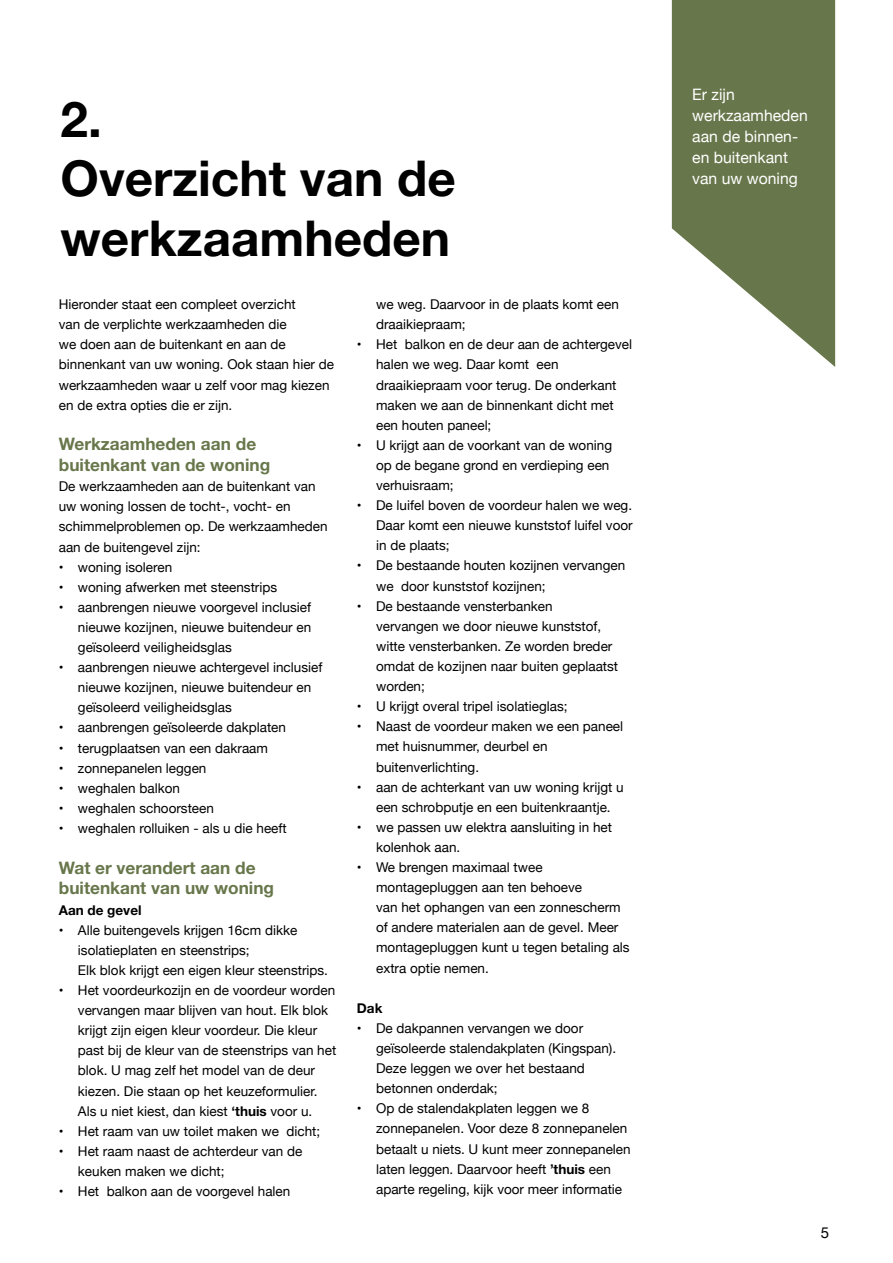
<style>
.page{position:relative;width:893px;height:1263px;background:#fff}
.page>*{position:absolute;margin:0;border:0;box-sizing:border-box;transform-origin:0 0}
.t1{font:700 49.5px/59.4px "Helvetica Neue";color:#000}
.t2{font:700 17.25px/20.7px "Helvetica Neue";color:#68774b}
.t3{font:15.75px/21px "Helvetica Neue";color:#fff}
.t4{font:15px "Helvetica Neue";color:#000}
.t5{font:13.5px/20.1px "Helvetica Neue";color:#000}
.t6{font:700 13.5px "Helvetica Neue";color:#000}
.s1{font-weight:700}
</style>
<div class="page">
<svg style="left:672px;top:0;width:163px;height:367px;fill:#68774b"></svg>
<h1 class="t1" style="left:61px;top:88px;width:397px">2.<br>Overzicht van de werkzaamheden</h1>
<p class="t5" style="left:59px;top:295px;width:277px">Hieronder staat een compleet overzicht<br>van de verplichte werkzaamheden die<br>we doen aan de buitenkant en aan de binnenkant van uw woning. Ook staan hier de werkzaamheden waar u zelf voor mag kiezen en de extra opties die er zijn.</p>
<p class="t2" style="left:59px;top:433px;width:213px">Werkzaamheden aan de buitenkant van de woning</p>
<p class="t5" style="left:59px;top:477px;width:270px">De werkzaamheden aan de buitenkant van uw woning lossen de tocht-, vocht- en schimmelproblemen op. De werkzaamheden aan de buitengevel zijn:</p>
<p class="t5" style="left:59px;top:558px;width:115px">• woning isoleren</p>
<p class="t5" style="left:59px;top:578px;width:220px">• woning afwerken met steenstrips</p>
<p class="t5" style="left:78px;top:598px;width:235px;text-align:justify;text-indent:-19px">• aanbrengen nieuwe voorgevel inclusief nieuwe kozijnen, nieuwe buitendeur en geïsoleerd veiligheidsglas</p>
<p class="t5" style="left:78px;top:658px;width:246px;text-indent:-19px">• aanbrengen nieuwe achtergevel inclusief nieuwe kozijnen, nieuwe buitendeur en geïsoleerd veiligheidsglas</p>
<p class="t5" style="left:59px;top:718px;width:229px">• aanbrengen geïsoleerde dakplaten</p>
<p class="t5" style="left:59px;top:738px;width:211px">• terugplaatsen van een dakraam</p>
<p class="t5" style="left:59px;top:759px;width:149px">• zonnepanelen leggen</p>
<p class="t5" style="left:59px;top:779px;width:123px">• weghalen balkon</p>
<p class="t5" style="left:59px;top:799px;width:157px">• weghalen schoorsteen</p>
<p class="t5" style="left:59px;top:819px;width:229px">• weghalen rolluiken - als u die heeft</p>
<p class="t2" style="left:59px;top:857px;width:217px">Wat er verandert aan de buitenkant van uw woning</p>
<p class="t6" style="left:59px;top:901px;width:84px">Aan de gevel</p>
<p class="t5" style="left:78px;top:921px;width:252px;text-indent:-19px">• Alle buitengevels krijgen 16cm dikke isolatieplaten en steenstrips;<br>Elk blok krijgt een eigen kleur steenstrips.</p>
<p class="t5" style="left:78px;top:981px;width:260px;text-indent:-19px">• Het voordeurkozijn en de voordeur worden vervangen maar blijven van hout. Elk blok krijgt zijn eigen kleur voordeur. Die kleur past bij de kleur van de steenstrips van het blok. U mag zelf het model van de deur kiezen. Die staan op het keuzeformulier.<br>Als u niet kiest, dan kiest <span class="s1">‘thuis</span> voor u.</p>
<p class="t5" style="left:59px;top:1122px;width:263px">• Het raam van uw toilet maken we dicht;</p>
<p class="t5" style="left:78px;top:1142px;width:226px;text-indent:-19px">• Het raam naast de achterdeur van de keuken maken we dicht;</p>
<p class="t5" style="left:59px;top:1182px;width:233px">• Het balkon aan de voorgevel halen</p>
<p class="t5" style="left:376px;top:295px;width:244px">we weg. Daarvoor in de plaats komt een draaikiepraam;</p>
<p class="t5" style="left:376px;top:335px;width:257px;text-indent:-19px">• Het balkon en de deur aan de achtergevel halen we weg. Daar komt een draaikiepraam voor terug. De onderkant maken we aan de binnenkant dicht met een houten paneel;</p>
<p class="t5" style="left:376px;top:436px;width:238px;text-indent:-19px">• U krijgt aan de voorkant van de woning op de begane grond en verdieping een verhuisraam;</p>
<p class="t5" style="left:376px;top:496px;width:258px;text-align:justify;text-indent:-19px">• De luifel boven de voordeur halen we weg.<br>Daar komt een nieuwe kunststof luifel voor in de plaats;</p>
<p class="t5" style="left:376px;top:556px;width:251px;text-indent:-19px">• De bestaande houten kozijnen vervangen we door kunststof kozijnen;</p>
<p class="t5" style="left:376px;top:597px;width:244px;text-indent:-19px">• De bestaande vensterbanken vervangen we door nieuwe kunststof, witte vensterbanken. Ze worden breder omdat de kozijnen naar buiten geplaatst worden;</p>
<p class="t5" style="left:357px;top:697px;width:212px">• U krijgt overal tripel isolatieglas;</p>
<p class="t5" style="left:376px;top:717px;width:249px;text-indent:-19px">• Naast de voordeur maken we een paneel met huisnummer, deurbel en buitenverlichting.</p>
<p class="t5" style="left:357px;top:777px;width:268px;text-align:center">• aan de achterkant van uw woning krijgt u een schrobputje en een buitenkraantje.</p>
<p class="t5" style="left:376px;top:818px;width:238px;text-indent:-19px">• we passen uw elektra aansluiting in het kolenhok aan.</p>
<p class="t5" style="left:376px;top:858px;width:255px;text-indent:-19px">• We brengen maximaal twee montagepluggen aan ten behoeve<br>van het ophangen van een zonnescherm of andere materialen aan de gevel. Meer montagepluggen kunt u tegen betaling als extra optie nemen.</p>
<p class="t6" style="left:357px;top:999px;width:27px">Dak</p>
<p class="t5" style="left:376px;top:1019px;width:242px;text-indent:-19px">• De dakpannen vervangen we door geïsoleerde stalendakplaten (Kingspan).<br>Deze leggen we over het bestaand betonnen onderdak;</p>
<p class="t5" style="left:376px;top:1099px;width:256px;text-indent:-19px">• Op de stalendakplaten leggen we 8 zonnepanelen. Voor deze 8 zonnepanelen betaalt u niets. U kunt meer zonnepanelen laten leggen. Daarvoor heeft <span class="s1">’thuis</span> een aparte regeling, kijk voor meer informatie</p>
<p class="t3" style="left:692px;top:85px;width:117px">Er zijn werkzaamheden aan de binnen&shy;en buitenkant van uw woning</p>
<p class="t4" style="left:821px;top:1222px;width:10px">5</p>
</div>
